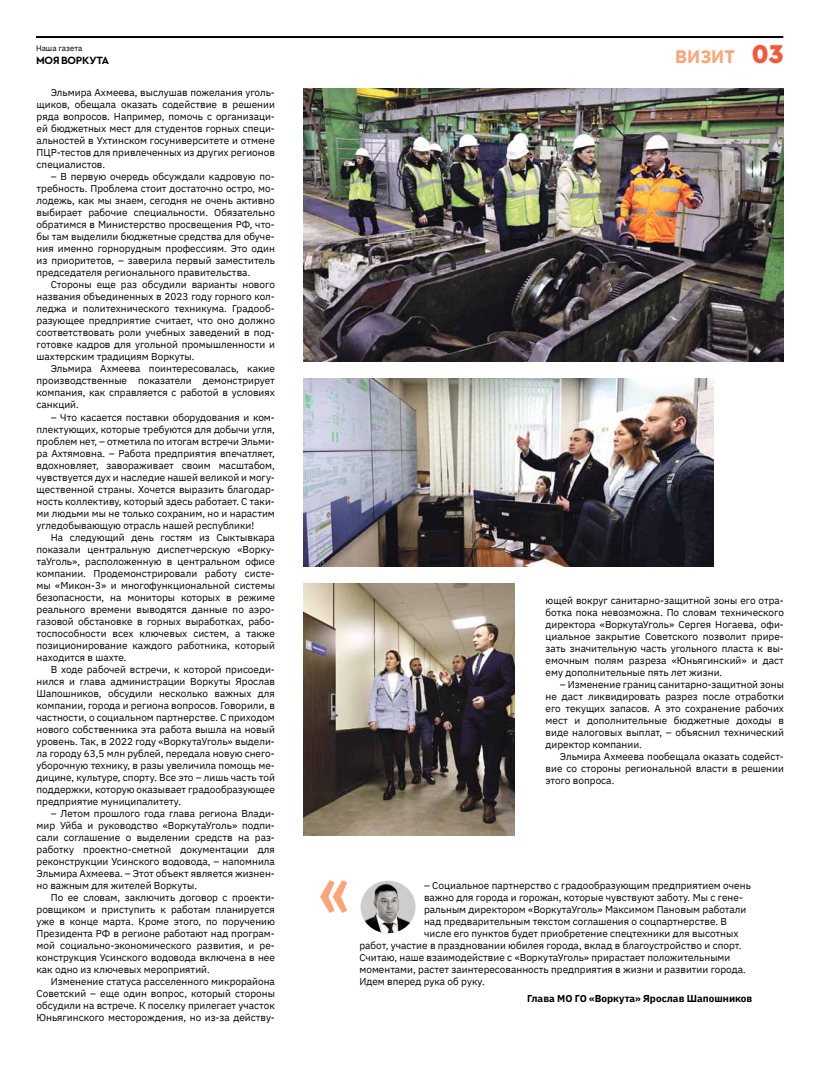
<style>
.page{position:relative;width:820px;height:1078px;background:#fff}
.page>*{position:absolute;margin:0;border:0;box-sizing:border-box;transform-origin:0 0}
.t1{font:700 18px "IBM Plex Sans";color:#fba576}
.t2{font:700 11px "Cera Pro";letter-spacing:-.02em;color:#000}
.t3{font:10px/12px "IBM Plex Sans";color:#000;text-align:justify}
.t4{font:700 10px "IBM Plex Sans";color:#000}
.t5{font:8px "IBM Plex Sans";color:#000}
.s1{font-family:"Cera Pro";font-weight:900;font-size:27px;color:#f35938}
</style>
<div class="page">
<hr style="left:36px;top:36px;width:747px;height:2px;background:#000">
<img style="left:303px;top:88px;width:480px;height:273px">
<img style="left:303px;top:378px;width:410px;height:188px">
<img style="left:303px;top:583px;width:211px;height:252px">
<img style="left:360px;top:880px;width:55px;height:52px">
<svg style="left:320px;top:880px;width:27px;height:32px"></svg>
<p class="t2" style="left:36px;top:53px;width:68px">МОЯВОР КУТА</p>
<h1 class="t1" style="left:675px;top:42px;width:110px">визит <span class="s1">03</span></h1>
<p class="t5" style="left:36px;top:42px;width:48px">Наша газета</p>
<p class="t3" style="left:37px;top:86px;width:240px;text-indent:14px">Эльмира Ахмеева, выслушав пожелания уголь&shy;щиков, обещала оказать содействие в решении ряда вопросов. Например, помочь с организаци&shy;ей бюджетных мест для студентов горных специ&shy;альностей в Ухтинском госуниверситете и отмене ПЦР-тестов для привлеченных из других регионов специалистов.</p>
<p class="t3" style="left:37px;top:170px;width:240px;text-indent:14px">– В первую очередь обсуждали кадровую по&shy;требность. Проблема стоит достаточно остро, мо&shy;лодежь, как мы знаем, сегодня не очень активно выбирает рабочие специальности. Обязательно обратимся в Министерство просвещения РФ, что&shy;бы там выделили бюджетные средства для обуче&shy;ния именно горнорудным профессиям. Это один из приоритетов, – заверила первый заместитель председателя регионального правительства.</p>
<p class="t3" style="left:37px;top:278px;width:240px;text-indent:14px">Стороны еще раз обсудили варианты нового названия объединенных в 2023 году горного кол&shy;леджа и политехнического техникума. Градооб&shy;разующее предприятие считает, что оно должно соответствовать роли учебных заведений в под&shy;готовке кадров для угольной промышленности и шахтерским традициям Воркуты.</p>
<p class="t3" style="left:37px;top:362px;width:240px;text-indent:14px">Эльмира Ахмеева поинтересовалась, какие производственные показатели демонстрирует компания, как справляется с работой в условиях санкций.</p>
<p class="t3" style="left:37px;top:410px;width:240px;text-indent:14px">– Что касается поставки оборудования и ком&shy;плектующих, которые требуются для добычи угля, проблем нет, – отметила по итогам встречи Эльми&shy;ра Ахтямовна. – Работа предприятия впечатляет, вдохновляет, завораживает своим масштабом, чувствуется дух и наследие нашей великой и могу&shy;щественной страны. Хочется выразить благодар&shy;ность коллективу, который здесь работает. С таки&shy;ми людьми мы не только сохраним, но и нарастим угледобывающую отрасль нашей республики!</p>
<p class="t3" style="left:37px;top:530px;width:240px;text-indent:14px">На следующий день гостям из Сыктывкара показали центральную диспетчерскую «Ворку&shy;таУголь», расположенную в центральном офисе компании. Продемонстрировали работу систе&shy;мы «Микон-3» и многофункциональной системы безопасности, на мониторы которых в режиме реального времени выводятся данные по аэро&shy;газовой обстановке в горных выработках, рабо&shy;тоспособности всех ключевых систем, а также позиционирование каждого работника, который находится в шахте.</p>
<p class="t3" style="left:37px;top:662px;width:240px;text-indent:14px">В ходе рабочей встречи, к которой присоеди&shy;нился и глава администрации Воркуты Ярослав Шапошников, обсудили несколько важных для компании, города и региона вопросов. Говорили, в частности, о социальном партнерстве. С приходом нового собственника эта работа вышла на новый уровень. Так, в 2022 году «ВоркутаУголь» выдели&shy;ла городу 63,5 млн рублей, передала новую снего&shy;уборочную технику, в разы увеличила помощь ме&shy;дицине, культуре, спорту. Все это – лишь часть той поддержки, которую оказывает градообразующее предприятие муниципалитету.</p>
<p class="t3" style="left:37px;top:806px;width:240px;text-indent:14px">– Летом прошлого года глава региона Влади&shy;мир Уйба и руководство «ВоркутаУголь» подпи&shy;сали соглашение о выделении средств на раз&shy;работку проектно-сметной документации для реконструкции Усинского водовода, – напомнила Эльмира Ахмеева. – Этот объект является жизнен&shy;но важным для жителей Воркуты.</p>
<p class="t3" style="left:37px;top:890px;width:240px;text-indent:14px">По ее словам, заключить договор с проекти&shy;ровщиком и приступить к работам планируется уже в конце марта. Кроме этого, по поручению Президента РФ в регионе работают над програм&shy;мой социально-экономического развития, и ре&shy;конструкция Усинского водовода включена в нее как одно из ключевых мероприятий.</p>
<p class="t3" style="left:37px;top:974px;width:240px;text-indent:14px">Изменение статуса расселенного микрорайона Советский – еще один вопрос, который стороны обсудили на встрече. К поселку прилегает участок Юньягинского месторождения, но из-за действу-</p>
<p class="t3" style="left:545px;top:593px;width:240px">ющей вокруг санитарно-защитной зоны его отра&shy;ботка пока невозможна. По словам технического директора «ВоркутаУголь» Сергея Ногаева, офи&shy;циальное закрытие Советского позволит прире&shy;зать значительную часть угольного пласта к вы&shy;емочным полям разреза «Юньягинский» и даст ему дополнительные пять лет жизни.</p>
<p class="t3" style="left:545px;top:677px;width:240px;text-indent:14px">– Изменение границ санитарно-защитной зоны не даст ликвидировать разрез после отработки его текущих запасов. А это сохранение рабочих мест и дополнительные бюджетные доходы в виде налоговых выплат, – объяснил технический директор компании.</p>
<p class="t3" style="left:545px;top:749px;width:240px;text-indent:14px">Эльмира Ахмеева пообещала оказать содейст&shy;вие со стороны региональной власти в решении этого вопроса.</p>
<p class="t3" style="left:424px;top:877px;width:328px">– Социальное партнерство с градообразующим предприятием очень</p>
<p class="t3" style="left:424px;top:889px;width:320px">важно для города и горожан, которые чувствуют заботу. Мы с гене-</p>
<p class="t3" style="left:424px;top:901px;width:324px">ральным директором «ВоркутаУголь» Максимом Пановым работали</p>
<p class="t3" style="left:424px;top:913px;width:304px">над предварительным текстом соглашения о соцпартнерстве. В</p>
<p class="t3" style="left:424px;top:925px;width:316px">числе его пунктов будет приобретение спецтехники для высотных</p>
<p class="t3" style="left:359px;top:937px;width:383px">работ, участие в праздновании юбилея города, вклад в благоустройство и спорт.</p>
<p class="t3" style="left:359px;top:949px;width:372px">Считаю, наше взаимодействие с «ВоркутаУголь» прирастает положительными</p>
<p class="t3" style="left:359px;top:961px;width:388px">моментами, растет заинтересованность предприятия в жизни и развитии города.</p>
<p class="t3" style="left:359px;top:973px;width:127px">Идем вперед рука об руку.</p>
<p class="t4" style="left:527px;top:990px;width:226px">Глава МО ГО «Воркута» Ярослав Шапошников</p>
</div>
